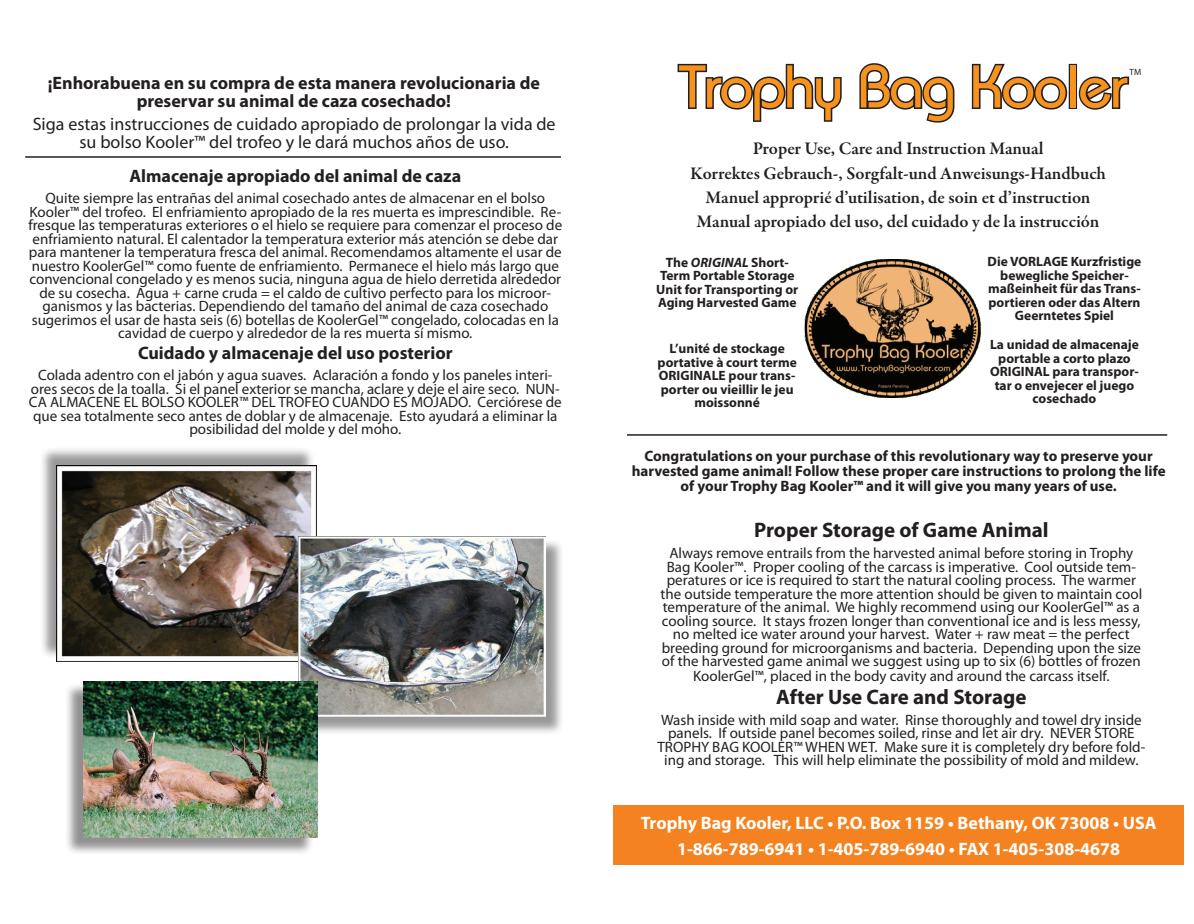
<style>
.page{position:relative;width:1194px;height:924px;background:#fff}
.page>*{position:absolute;margin:0;border:0;box-sizing:border-box;transform-origin:0 0}
.t1{font:60px "Bimini Normal";letter-spacing:-.02em;color:#f7931d}
.t2{font:700 21px "Myriad Pro";color:#231f20}
.t3{font:600 18px "Garamond Premr Pro";letter-spacing:-.005em;color:#231f20}
.t4{font:700 18px/18px "Myriad Pro";color:#231f20;text-align:center}
.t5{font:18px/18px "Myriad Pro";color:#231f20;text-align:center}
.t6{font:700 18px "Myriad Pro";color:#fff}
.t7{font:15px/13.5px "Myriad Pro";color:#231f20;text-align:center}
.t8{font:700 15px/15px "Myriad Pro";color:#231f20;text-align:center}
.t9{font:700 13.5px/13.5px "Myriad Pro";color:#231f20;text-align:center}
.t10{font:9px "Myriad Pro";color:#231f20}
.s1{font-style:italic}
</style>
<div class="page">
<hr style="left:627px;top:434px;width:540px;height:1px;background:#231f20">
<svg style="left:677px;top:63px;width:165px;height:59px"></svg>
<svg style="left:859px;top:63px;width:96px;height:60px"></svg>
<svg style="left:971px;top:63px;width:97px;height:47px"></svg>
<div style="left:1068px;top:64px;width:9px;height:45px;border:3px solid #231f20"></div>
<svg style="left:1078px;top:76px;width:52px;height:34px"></svg>
<img style="left:804px;top:259px;width:178px;height:139px">
<div style="left:613px;top:832px;width:570px;height:32px;background:#f58220"></div>
<svg style="left:655px;top:434px;width:144px;height:2px"></svg>
<svg style="left:985px;top:434px;width:158px;height:2px"></svg>
<div style="left:613px;top:805px;width:570px;height:33px;background:#f58220"></div>
<hr style="left:25px;top:156px;width:536px;height:2px;background:#231f20">
<div style="left:39px;top:446px;width:283px;height:218px;background:#231f20;opacity:.46"></div>
<img style="left:57px;top:465px;width:259px;height:196px">
<div style="left:300px;top:538px;width:270px;height:203px;background:#231f20;opacity:.46"></div>
<img style="left:298px;top:536px;width:247px;height:180px">
<div style="left:64px;top:682px;width:257px;height:179px;background:#231f20;opacity:.5"></div>
<img style="left:84px;top:681px;width:233px;height:156px">
<p class="t4" style="left:48px;top:74px;width:494px">¡Enhorabuena en su compra de esta manera revolucionaria de preservar su animal de caza cosechado!</p>
<p class="t5" style="left:33px;top:115px;width:524px">Siga estas instrucciones de cuidado apropiado de prolongar la vida de su bolso Kooler™ del trofeo y le dará muchos años de uso.</p>
<p class="t4" style="left:129px;top:166px;width:333px">Almacenaje apropiado del animal de caza</p>
<p class="t7" style="left:28px;top:191px;width:535px">Quite siempre las entrañas del animal cosechado antes de almacenar en el bolso Kooler™ del trofeo. El enfriamiento apropiado de la res muerta es imprescindible. Re&shy;fresque las temperaturas exteriores o el hielo se requiere para comenzar el proceso de enfriamiento natural. El calentador la temperatura exterior más atención se debe dar para mantener la temperatura fresca del animal. Recomendamos altamente el usar de nuestro KoolerGel™ como fuente de enfriamiento. Permanece el hielo más largo que convencional congelado y es menos sucia, ninguna agua de hielo derretida alrededor de su cosecha. Agua + carne cruda = el caldo de cultivo perfecto para los microor&shy;ganismos y las bacterias. Dependiendo del tamaño del animal de caza cosechado sugerimos el usar de hasta seis (6) botellas de KoolerGel™ congelado, colocadas en la cavidad de cuerpo y alrededor de la res muerta sí mismo.</p>
<p class="t4" style="left:138px;top:343px;width:316px">Cuidado y almacenaje del uso posterior</p>
<p class="t7" style="left:29px;top:368px;width:534px">Colada adentro con el jabón y agua suaves. Aclaración a fondo y los paneles interi&shy;ores secos de la toalla. Si el panel exterior se mancha, aclare y deje el aire seco. NUN-CA ALMACENE EL BOLSO KOOLER™ DEL TROFEO CUANDO ES MOJADO. Cerciórese de que sea totalmente seco antes de doblar y de almacenaje. Esto ayudará a eliminar la posibilidad del molde y del moho.</p>
<h1 class="t1" style="left:679px;top:51px;width:450px">Trophy Bag Kooler</h1>
<p class="t10" style="left:1129px;top:67px;width:13px">TM</p>
<p class="t3" style="left:752px;top:137px;width:292px">Proper Use, Care and Instruction Manual</p>
<p class="t3" style="left:690px;top:162px;width:417px">Korrektes Gebrauch-, Sorgfalt-und Anweisungs-Handbuch</p>
<p class="t3" style="left:705px;top:186px;width:386px">Manuel approprié d’utilisation, de soin et d’instruction</p>
<p class="t3" style="left:696px;top:211px;width:404px">Manual apropiado del uso, del cuidado y de la instrucción</p>
<p class="t9" style="left:656px;top:255px;width:144px">The <span class="s1">ORIGINAL</span> Short-<br>Term Portable Storage<br>Unit for Transporting or<br>Aging Harvested Game</p>
<p class="t9" style="left:987px;top:254px;width:155px">Die VORLAGE Kurzfristige bewegliche Speicher&shy;maßeinheit für das Trans&shy;portieren oder das Altern<br>Geerntetes Spiel</p>
<p class="t9" style="left:657px;top:341px;width:141px">L’unité de stockage portative à court terme<br>ORIGINALE pour trans&shy;porter ou vieillir le jeu moissonné</p>
<p class="t9" style="left:990px;top:337px;width:150px">La unidad de almacenaje portable a corto plazo<br>ORIGINAL para transpor&shy;tar o envejecer el juego cosechado</p>
<p class="t8" style="left:631px;top:448px;width:535px">Congratulations on your purchase of this revolutionary way to preserve your harvested game animal! Follow these proper care instructions to prolong the life of your Trophy Bag Kooler™ and it will give you many years of use.</p>
<h2 class="t2" style="left:754px;top:516px;width:296px">Proper Storage of Game Animal</h2>
<p class="t7" style="left:660px;top:546px;width:483px">Always remove entrails from the harvested animal before storing in Trophy Bag Kooler™. Proper cooling of the carcass is imperative. Cool outside tem&shy;peratures or ice is required to start the natural cooling process. The warmer the outside temperature the more attention should be given to maintain cool temperature of the animal. We highly recommend using our KoolerGel™ as a cooling source. It stays frozen longer than conventional ice and is less messy, no melted ice water around your harvest. Water + raw meat = the perfect breeding ground for microorganisms and bacteria. Depending upon the size of the harvested game animal we suggest using up to six (6) bottles of frozen</p>
<p class="t7" style="left:693px;top:669px;width:418px">KoolerGel™, placed in the body cavity and around the carcass itself.</p>
<h2 class="t2" style="left:776px;top:682px;width:252px">After Use Care and Storage</h2>
<p class="t7" style="left:657px;top:712px;width:489px">Wash inside with mild soap and water. Rinse thoroughly and towel dry inside panels. If outside panel becomes soiled, rinse and let air dry. NEVER STORE TROPHY BAG KOOLER™ WHEN WET. Make sure it is completely dry before fold&shy;ing and storage. This will help eliminate the possibility of mold and mildew.</p>
<p class="t6" style="left:640px;top:811px;width:517px">Trophy Bag Kooler, LLC • P.O. Box 1159 • Bethany, OK 73008 • USA</p>
<p class="t6" style="left:677px;top:837px;width:444px">1-866-789-6941 • 1-405-789-6940 • FAX 1-405-308-4678</p>
</div>
